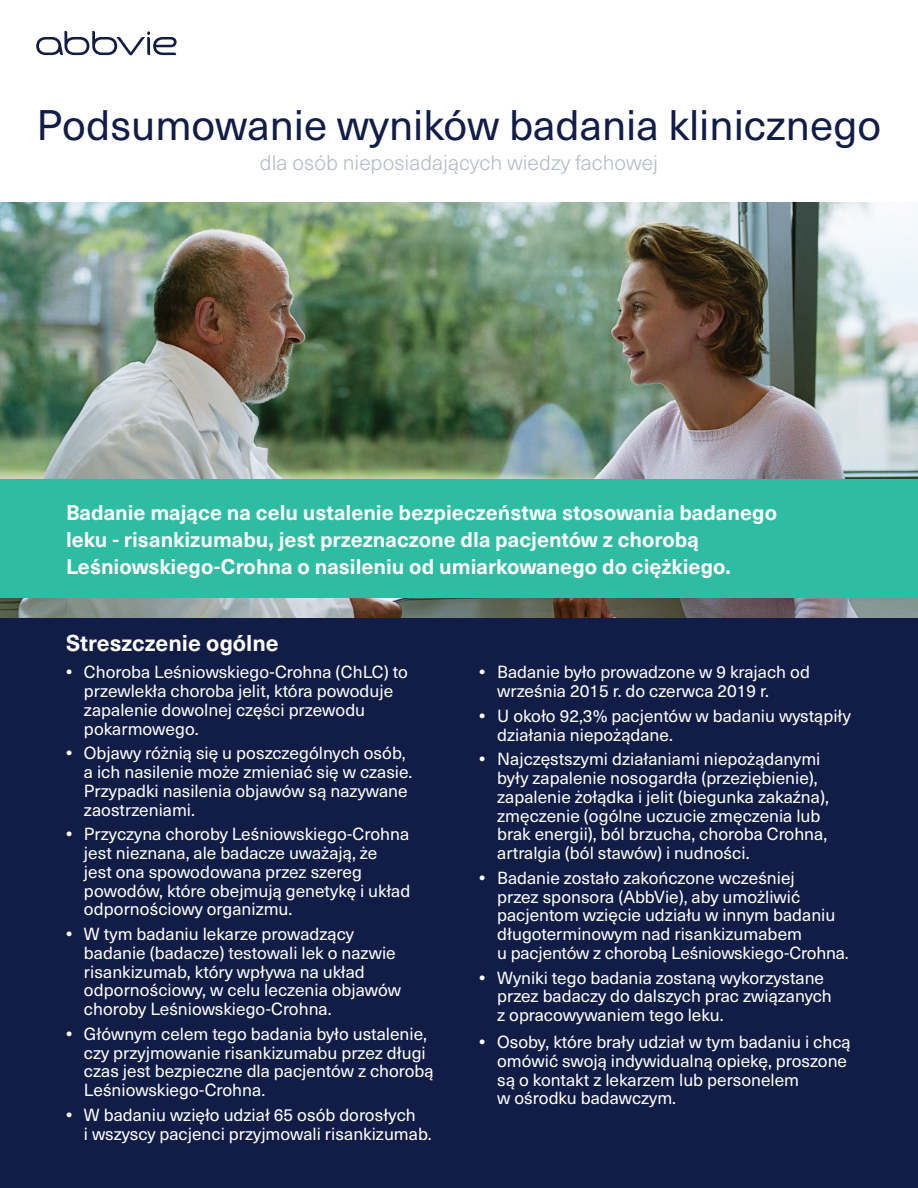
<style>
.page{position:relative;width:918px;height:1188px;background:#fff}
.page>*{position:absolute;margin:0;border:0;box-sizing:border-box;transform-origin:0 0}
.t1{font:42px "Neue Haas Unica Pro";color:#121d47}
.t2{font:700 22.5px "Neue Haas Unica Pro";color:#fff}
.t3{font:700 21px/27px "Neue Haas Unica Pro";color:#fff}
.t4{font:300 21px "Neue Haas Unica Pro";color:#b4bbc8}
.t5{font:17.25px/18.8px "Neue Haas Unica Pro";color:#fff}
.s1{font-weight:700}
</style>
<div class="page">
<div style="left:0;top:580px;width:918px;height:608px;background:#121d47"></div>
<img style="left:0;top:202px;width:918px;height:415px">
<div style="left:0;top:480px;width:918px;height:118px;background:#2ebca2"></div>
<svg style="left:36px;top:31px;width:141px;height:24px"></svg>
<h1 class="t1" style="left:37px;top:100px;width:846px">Podsumowanie wyników badania klinicznego</h1>
<p class="t4" style="left:260px;top:150px;width:400px">dla osób nieposiadających wiedzy fachowej</p>
<p class="t3" style="left:66px;top:499px;width:713px">Badanie mające na celu ustalenie bezpieczeństwa stosowania badanego leku - risankizumabu, jest przeznaczone dla pacjentów z chorobą<br>Leśniowskiego-Crohna o nasileniu od umiarkowanego do ciężkiego.</p>
<h2 class="t2" style="left:66px;top:629px;width:214px">Streszczenie ogólne</h2>
<p class="t5" style="left:84px;top:663px;width:325px;text-indent:-18px"><span class="s1">•</span> Choroba Leśniowskiego-Crohna (ChLC) to przewlekła choroba jelit, która powoduje zapalenie dowolnej części przewodu pokarmowego.</p>
<p class="t5" style="left:84px;top:744px;width:330px;text-indent:-18px"><span class="s1">•</span> Objawy różnią się u poszczególnych osób, a ich nasilenie może zmieniać się w czasie.<br>Przypadki nasilenia objawów są nazywane zaostrzeniami.</p>
<p class="t5" style="left:84px;top:825px;width:328px;text-indent:-18px"><span class="s1">•</span> Przyczyna choroby Leśniowskiego-Crohna jest nieznana, ale badacze uważają, że<br>jest ona spowodowana przez szereg powodów, które obejmują genetykę i układ odpornościowy organizmu.</p>
<p class="t5" style="left:84px;top:925px;width:319px;text-indent:-18px"><span class="s1">•</span> W tym badaniu lekarze prowadzący badanie (badacze) testowali lek o nazwie risankizumab, który wpływa na układ odpornościowy, w celu leczenia objawów choroby Leśniowskiego-Crohna.</p>
<p class="t5" style="left:84px;top:1025px;width:351px;text-indent:-18px"><span class="s1">•</span> Głównym celem tego badania było ustalenie, czy przyjmowanie risankizumabu przez długi czas jest bezpieczne dla pacjentów z chorobą Leśniowskiego-Crohna.</p>
<p class="t5" style="left:84px;top:1106px;width:349px;text-indent:-18px"><span class="s1">•</span> W badaniu wzięło udział 65 osób dorosłych<br>i wszyscy pacjenci przyjmowali risankizumab.</p>
<p class="t5" style="left:497px;top:663px;width:314px;text-indent:-18px"><span class="s1">•</span> Badanie było prowadzone w 9 krajach od września 2015 r. do czerwca 2019 r.</p>
<p class="t5" style="left:497px;top:707px;width:355px;text-indent:-18px"><span class="s1">•</span> U około 92,3% pacjentów w badaniu wystąpiły działania niepożądane.</p>
<p class="t5" style="left:497px;top:750px;width:333px;text-indent:-18px"><span class="s1">•</span> Najczęstszymi działaniami niepożądanymi były zapalenie nosogardła (przeziębienie), zapalenie żołądka i jelit (biegunka zakaźna), zmęczenie (ogólne uczucie zmęczenia lub brak energii), ból brzucha, choroba Crohna, artralgia (ból stawów) i nudności.</p>
<p class="t5" style="left:497px;top:869px;width:353px;text-indent:-18px"><span class="s1">•</span> Badanie zostało zakończone wcześniej<br>przez sponsora (AbbVie), aby umożliwić pacjentom wzięcie udziału w innym badaniu długoterminowym nad risankizumabem<br>u pacjentów z chorobą Leśniowskiego-Crohna.</p>
<p class="t5" style="left:497px;top:968px;width:336px;text-indent:-18px"><span class="s1">•</span> Wyniki tego badania zostaną wykorzystane przez badaczy do dalszych prac związanych z opracowywaniem tego leku.</p>
<p class="t5" style="left:497px;top:1033px;width:355px;text-indent:-18px"><span class="s1">•</span> Osoby, które brały udział w tym badaniu i chcą omówić swoją indywidualną opiekę, proszone są o kontakt z lekarzem lub personelem<br>w ośrodku badawczym.</p>
</div>
